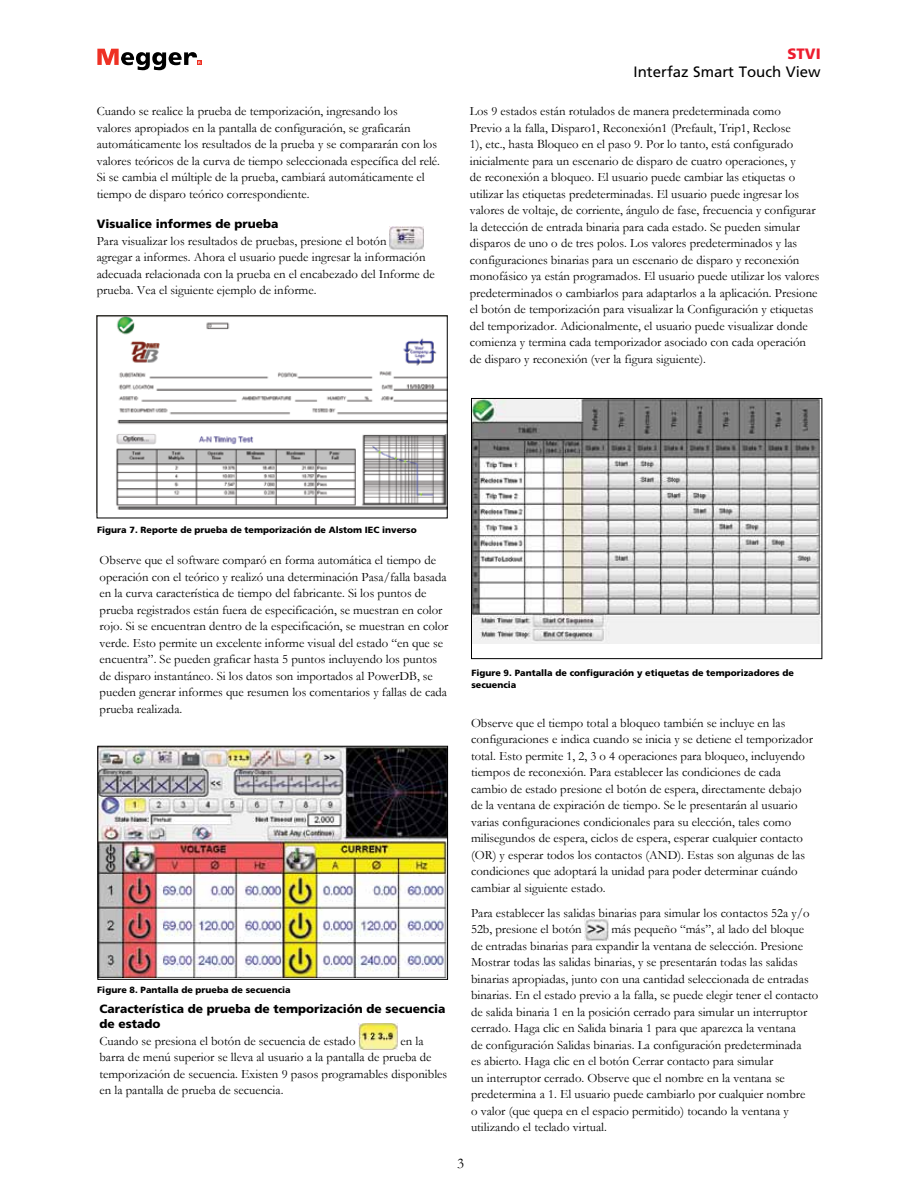
<style>
.page{position:relative;width:918px;height:1188px;background:#fff}
.page>*{position:absolute;margin:0;border:0;box-sizing:border-box;transform-origin:0 0}
.t1{font:15px "Frutiger LT Std";color:#000}
.t2{font:900 15px "Frutiger LT Std";color:#ed1c2e}
.t3{font:15px "Garamond";color:#000}
.t4{font:12.75px/16.5px "Garamond";color:#000}
.t5{font:900 12px/15px "Frutiger LT Std";color:#000}
.t6{font:900 9px/12px "Frutiger LT Std";color:#000}
</style>
<div class="page">
<svg style="left:97px;top:49px;width:104px;height:21px"></svg>
<img style="left:390px;top:227px;width:34px;height:23px">
<img style="left:116px;top:318px;width:329px;height:192px">
<img style="left:99px;top:748px;width:347px;height:229px">
<div style="left:97px;top:746px;width:351px;height:234px;border:1px solid #000"></div>
<img style="left:359px;top:1024px;width:38px;height:25px">
<img style="left:473px;top:400px;width:347px;height:244px">
<div style="left:471px;top:398px;width:351px;height:261px;border:1px solid #000"></div>
<img style="left:585px;top:919px;width:23px;height:22px">
<p class="t4" style="left:97px;top:103px;width:345px">Cuando se realice la prueba de temporización, ingresando los<br>valores apropiados en la pantalla de configuración, se graficarán automáticamente los resultados de la prueba y se compararán con los valores teóricos de la curva de tiempo seleccionada específica del relé.<br>Si se cambia el múltiple de la prueba, cambiará automáticamente el tiempo de disparo teórico correspondiente.</p>
<p class="t5" style="left:97px;top:216px;width:183px">Visualice informes de prueba</p>
<p class="t4" style="left:97px;top:232px;width:340px">Para visualizar los resultados de pruebas, presione el botón<br>agregar a informes. Ahora el usuario puede ingresar la información adecuada relacionada con la prueba en el encabezado del Informe de prueba. Vea el siguiente ejemplo de informe.</p>
<p class="t2" style="left:787px;top:45px;width:35px">STVI</p>
<p class="t1" style="left:634px;top:63px;width:189px">Interfaz Smart Touch View</p>
<p class="t4" style="left:470px;top:103px;width:351px">Los 9 estados están rotulados de manera predeterminada como<br>Previo a la falla, Disparo1, Reconexión1 (Prefault, Trip1, Reclose<br>1), etc., hasta Bloqueo en el paso 9. Por lo tanto, está configurado inicialmente para un escenario de disparo de cuatro operaciones, y<br>de reconexión a bloqueo. El usuario puede cambiar las etiquetas o utilizar las etiquetas predeterminadas. El usuario puede ingresar los valores de voltaje, de corriente, ángulo de fase, frecuencia y configurar la detección de entrada binaria para cada estado. Se pueden simular disparos de uno o de tres polos. Los valores predeterminados y las configuraciones binarias para un escenario de disparo y reconexión monofásico ya están programados. El usuario puede utilizar los valores predeterminados o cambiarlos para adaptarlos a la aplicación. Presione el botón de temporización para visualizar la Configuración y etiquetas del temporizador. Adicionalmente, el usuario puede visualizar donde comienza y termina cada temporizador asociado con cada operación de disparo y reconexión (ver la figura siguiente).</p>
<p class="t6" style="left:97px;top:524px;width:321px">Figura 7. Reporte de prueba de temporización de Alstom IEC inverso</p>
<p class="t4" style="left:100px;top:552px;width:350px">Observe que el software comparó en forma automática el tiempo de operación con el teórico y realizó una determinación Pasa/falla basada en la curva característica de tiempo del fabricante. Si los puntos de prueba registrados están fuera de especificación, se muestran en color rojo. Si se encuentran dentro de la especificación, se muestran en color verde. Esto permite un excelente informe visual del estado “en que se encuentra”. Se pueden graficar hasta 5 puntos incluyendo los puntos de disparo instantáneo. Si los datos son importados al PowerDB, se pueden generar informes que resumen los comentarios y fallas de cada prueba realizada.</p>
<p class="t6" style="left:97px;top:984px;width:195px">Figure 8. Pantalla de prueba de secuencia</p>
<p class="t5" style="left:99px;top:1002px;width:348px">Característica de prueba de temporización de secuencia de estado</p>
<p class="t4" style="left:99px;top:1032px;width:258px">Cuando se presiona el botón de secuencia de estado</p>
<p class="t4" style="left:99px;top:1032px;width:349px;text-indent:301px">en la barra de menú superior se lleva al usuario a la pantalla de prueba de temporización de secuencia. Existen 9 pasos programables disponibles en la pantalla de prueba de secuencia.</p>
<p class="t6" style="left:471px;top:667px;width:324px">Figure 9. Pantalla de configuración y etiquetas de temporizadores de secuencia</p>
<p class="t4" style="left:471px;top:714px;width:343px">Observe que el tiempo total a bloqueo también se incluye en las configuraciones e indica cuando se inicia y se detiene el temporizador total. Esto permite 1, 2, 3 o 4 operaciones para bloqueo, incluyendo tiempos de reconexión. Para establecer las condiciones de cada cambio de estado presione el botón de espera, directamente debajo de la ventana de expiración de tiempo. Se le presentarán al usuario varias configuraciones condicionales para su elección, tales como milisegundos de espera, ciclos de espera, esperar cualquier contacto (OR) y esperar todos los contactos (AND). Estas son algunas de las condiciones que adoptará la unidad para poder determinar cuándo cambiar al siguiente estado.</p>
<p class="t4" style="left:471px;top:904px;width:340px">Para establecer las salidas binarias para simular los contactos 52a y/o<br>52b, presione el botón</p>
<p class="t4" style="left:471px;top:920px;width:349px;text-indent:140px">más pequeño “más”, al lado del bloque de entradas binarias para expandir la ventana de selección. Presione Mostrar todas las salidas binarias, y se presentarán todas las salidas binarias apropiadas, junto con una cantidad seleccionada de entradas binarias. En el estado previo a la falla, se puede elegir tener el contacto de salida binaria 1 en la posición cerrado para simular un interruptor cerrado. Haga clic en Salida binaria 1 para que aparezca la ventana<br>de configuración Salidas binarias. La configuración predeterminada<br>es abierto. Haga clic en el botón Cerrar contacto para simular<br>un interruptor cerrado. Observe que el nombre en la ventana se predetermina a 1. El usuario puede cambiarlo por cualquier nombre<br>o valor (que quepa en el espacio permitido) tocando la ventana y utilizando el teclado virtual.</p>
<p class="t3" style="left:457px;top:1153px;width:9px">3</p>
</div>
